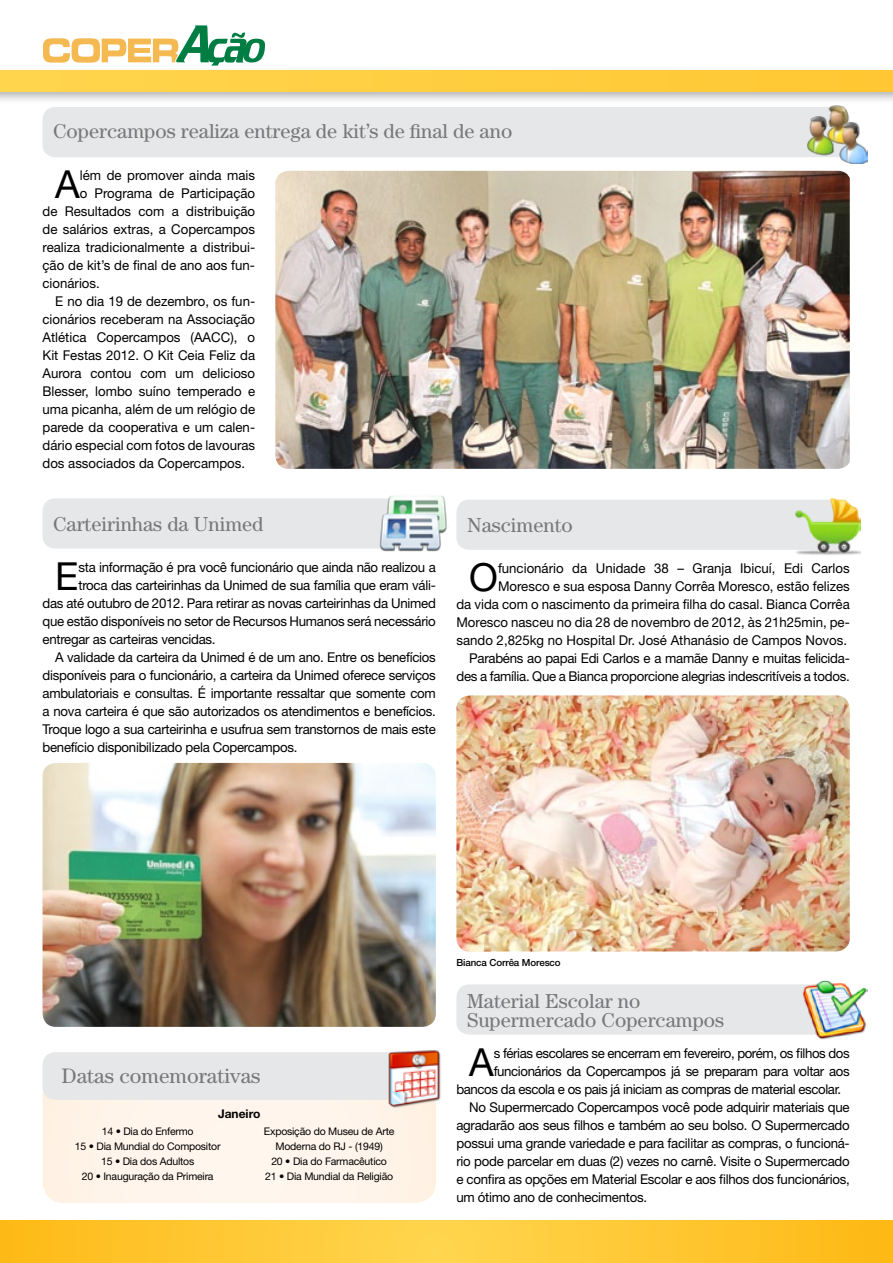
<style>
.page{position:relative;width:893px;height:1263px;background:#fff}
.page>*{position:absolute;margin:0;border:0;box-sizing:border-box;transform-origin:0 0}
.t1{font:38.7px "Helvetica Neue LT Std";color:#000}
.t2{font:21px "Century";color:#77787b}
.t3{font:20.25px/19.5px "Century";color:#77787b}
.t4{font:13.5px "Helvetica Neue LT Std";letter-spacing:-.02em;color:#000}
.t5{font:13.5px/18px "Helvetica Neue LT Std";color:#000;text-align:right}
.t6{font:700 12px "Helvetica Neue LT Std";color:#000}
.t7{font:10.5px/15px "Helvetica Neue LT Std";letter-spacing:-.02em;color:#000;text-align:center}
.t8{font:500 9.75px "Helvetica Neue LT Std";letter-spacing:-.01em;color:#000}
</style>
<div class="page">
<img style="left:275px;top:171px;width:575px;height:298px">
<svg style="left:43px;top:25px;width:222px;height:40px"></svg>
<div style="left:0;top:65px;width:893px;height:40px;background:#000;opacity:.3"></div>
<div style="left:0;top:70px;width:893px;height:21px;background:linear-gradient(to right,#ffd54e,#ffc732)"></div>
<svg style="left:0;top:1220px;width:893px;height:43px;background:#fec732"></svg>
<div style="left:43px;top:107px;width:807px;height:50px;background:#e6e7e8;border-radius:13px"></div>
<div style="left:43px;top:498px;width:393px;height:51px;background:#e6e7e8;border-radius:13px"></div>
<img style="left:807px;top:103px;width:60px;height:60px">
<img style="left:379px;top:496px;width:68px;height:56px">
<div style="left:456px;top:500px;width:394px;height:50px;background:#e6e7e8;border-radius:13px"></div>
<img style="left:795px;top:498px;width:65px;height:57px">
<img style="left:456px;top:695px;width:394px;height:256px">
<img style="left:43px;top:763px;width:393px;height:264px">
<div style="left:43px;top:1091px;width:393px;height:112px;background:#fff5ec"></div>
<div style="left:43px;top:1052px;width:391px;height:48px;background:#e6e7e8;border-radius:13px"></div>
<img style="left:384px;top:1050px;width:57px;height:59px">
<div style="left:456px;top:984px;width:394px;height:51px;background:#e6e7e8;border-radius:13px"></div>
<img style="left:802px;top:980px;width:65px;height:60px">
<h3 class="t3" style="left:53px;top:121px;width:461px">Copercampos realiza entrega de kit’s de final de ano</h3>
<h1 class="t1" style="left:55px;top:162px;width:26px">A</h1>
<p class="t5" style="left:80px;top:166px;width:177px">lém de promover ainda mais</p>
<p class="t5" style="left:80px;top:184px;width:177px">o Programa de Participação</p>
<p class="t5" style="left:43px;top:202px;width:214px">de Resultados com a distribuição</p>
<p class="t5" style="left:43px;top:220px;width:214px">de salários extras, a Copercampos</p>
<p class="t5" style="left:43px;top:238px;width:214px">realiza tradicionalmente a distribui-</p>
<p class="t5" style="left:43px;top:256px;width:214px">ção de kit’s de final de ano aos fun-</p>
<p class="t5" style="left:43px;top:274px;width:59px">cionários.</p>
<p class="t5" style="left:55px;top:292px;width:201px">E no dia 19 de dezembro, os fun-</p>
<p class="t5" style="left:43px;top:310px;width:214px">cionários receberam na Associação</p>
<p class="t5" style="left:43px;top:328px;width:214px">Atlética Copercampos (AACC), o</p>
<p class="t5" style="left:43px;top:346px;width:214px">Kit Festas 2012. O Kit Ceia Feliz da</p>
<p class="t5" style="left:43px;top:364px;width:214px">Aurora contou com um delicioso</p>
<p class="t5" style="left:43px;top:382px;width:214px">Blesser, lombo suíno temperado e</p>
<p class="t5" style="left:43px;top:400px;width:214px">uma picanha, além de um relógio de</p>
<p class="t5" style="left:43px;top:418px;width:214px">parede da cooperativa e um calen-</p>
<p class="t5" style="left:43px;top:436px;width:214px">dário especial com fotos de lavouras</p>
<p class="t5" style="left:43px;top:454px;width:204px">dos associados da Copercampos.</p>
<h3 class="t3" style="left:53px;top:514px;width:212px">Carteirinhas da Unimed</h3>
<h1 class="t1" style="left:55px;top:553px;width:25px">E</h1>
<p class="t4" style="left:78px;top:559px;width:359px">sta informação é pra você funcionário que ainda não realizou a</p>
<p class="t4" style="left:78px;top:577px;width:359px">troca das carteirinhas da Unimed de sua família que eram váli-</p>
<p class="t4" style="left:43px;top:595px;width:395px">das até outubro de 2012. Para retirar as novas carteirinhas da Unimed</p>
<p class="t4" style="left:43px;top:613px;width:395px">que estão disponíveis no setor de Recursos Humanos será necessário</p>
<p class="t4" style="left:43px;top:631px;width:175px">entregar as carteiras vencidas.</p>
<p class="t4" style="left:55px;top:649px;width:382px">A validade da carteira da Unimed é de um ano. Entre os benefícios</p>
<p class="t4" style="left:43px;top:667px;width:395px">disponíveis para o funcionário, a carteira da Unimed oferece serviços</p>
<p class="t4" style="left:43px;top:685px;width:395px">ambulatoriais e consultas. É importante ressaltar que somente com</p>
<p class="t4" style="left:43px;top:703px;width:395px">a nova carteira é que são autorizados os atendimentos e benefícios.</p>
<p class="t4" style="left:43px;top:721px;width:395px">Troque logo a sua carteirinha e usufrua sem transtornos de mais este</p>
<p class="t4" style="left:43px;top:739px;width:256px">benefício disponibilizado pela Copercampos.</p>
<h3 class="t3" style="left:467px;top:515px;width:107px">Nascimento</h3>
<h1 class="t1" style="left:469px;top:554px;width:30px">O</h1>
<p class="t5" style="left:456px;top:559px;width:395px">funcionário da Unidade 38 – Granja Ibicuí, Edi Carlos Moresco e sua esposa Danny Corrêa Moresco, estão felizes<br>da vida com o nascimento da primeira filha do casal. Bianca Corrêa Moresco nasceu no dia 28 de novembro de 2012, às 21h25min, pe&shy;sando 2,825kg no Hospital Dr. José Athanásio de Campos Novos.<br>Parabéns ao papai Edi Carlos e a mamãe Danny e muitas felicida&shy;des a família. Que a Bianca proporcione alegrias indescritíveis a todos.</p>
<h2 class="t2" style="left:62px;top:1064px;width:200px">Datas comemorativas</h2>
<p class="t6" style="left:218px;top:1106px;width:44px">Janeiro</p>
<p class="t7" style="left:75px;top:1123px;width:147px">14 • Dia do Enfermo<br>15 • Dia Mundial do Compositor<br>15 • Dia dos Adultos<br>20 • Inauguração da Primeira</p>
<p class="t7" style="left:264px;top:1123px;width:132px">Exposição do Museu de Arte<br>Moderna do RJ - (1949)<br>20 • Dia do Farmacêutico<br>21 • Dia Mundial da Religião</p>
<p class="t8" style="left:456px;top:957px;width:106px">Bianca Corrêa Moresco</p>
<h3 class="t3" style="left:467px;top:991px;width:259px">Material Escolar no<br>Supermercado Copercampos</h3>
<h1 class="t1" style="left:469px;top:1039px;width:26px">A</h1>
<p class="t4" style="left:494px;top:1045px;width:357px">s férias escolares se encerram em fevereiro, porém, os filhos dos</p>
<p class="t4" style="left:494px;top:1063px;width:357px">funcionários da Copercampos já se preparam para voltar aos</p>
<p class="t4" style="left:456px;top:1081px;width:386px">bancos da escola e os pais já iniciam as compras de material escolar.</p>
<p class="t4" style="left:469px;top:1099px;width:382px">No Supermercado Copercampos você pode adquirir materiais que</p>
<p class="t4" style="left:456px;top:1117px;width:395px">agradarão aos seus filhos e também ao seu bolso. O Supermercado</p>
<p class="t4" style="left:456px;top:1135px;width:395px">possui uma grande variedade e para facilitar as compras, o funcioná-</p>
<p class="t4" style="left:456px;top:1153px;width:395px">rio pode parcelar em duas (2) vezes no carnê. Visite o Supermercado</p>
<p class="t4" style="left:456px;top:1171px;width:395px">e confira as opções em Material Escolar e aos filhos dos funcionários,</p>
<p class="t4" style="left:456px;top:1189px;width:192px">um ótimo ano de conhecimentos.</p>
</div>
